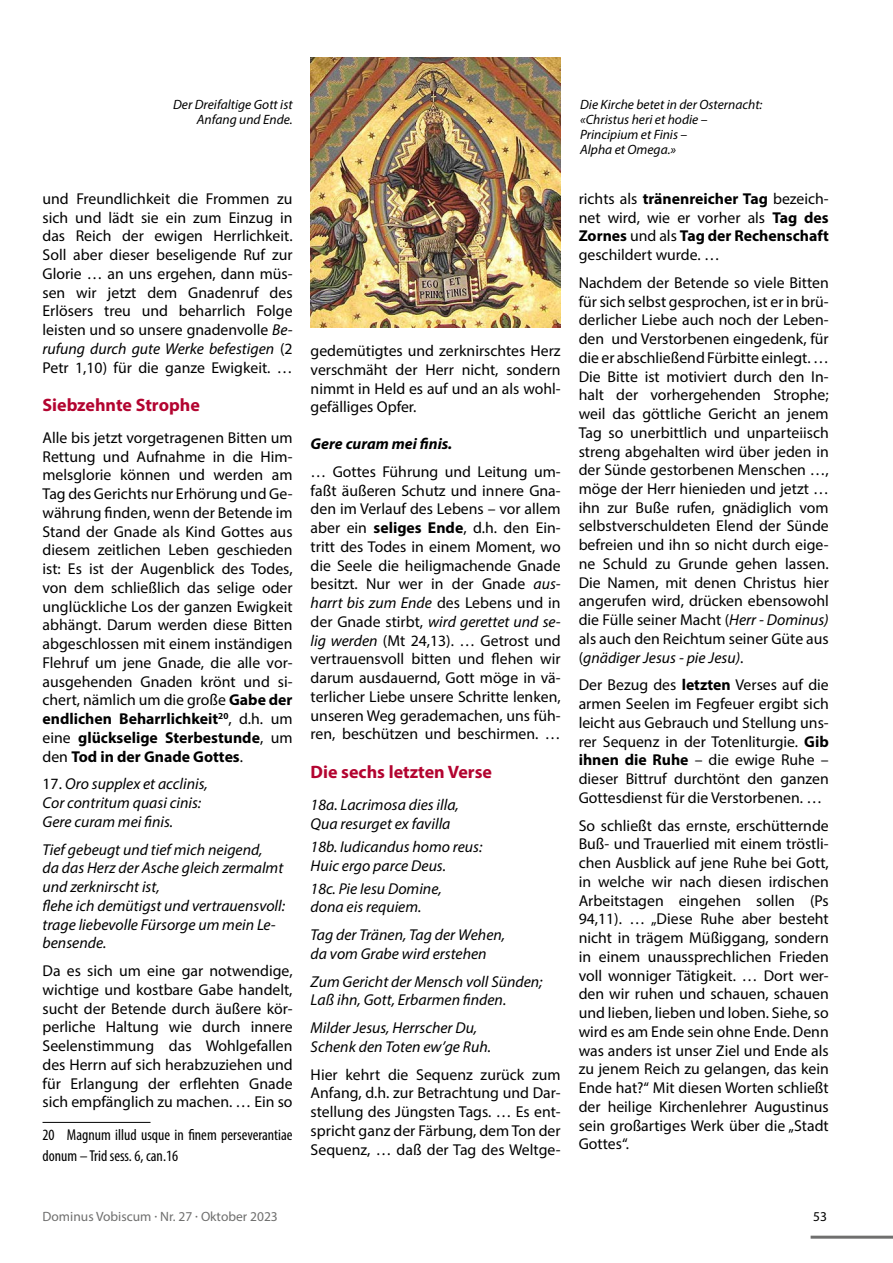
<style>
.page{position:relative;width:893px;height:1263px;background:#fff}
.page>*{position:absolute;margin:0;border:0;box-sizing:border-box;transform-origin:0 0}
.t1{font:700 18px "Myriad Pro";color:#b30430}
.t2{font:15.75px/18.8px "Myriad Pro";color:#000;text-align:justify}
.t3{font:italic 15.75px/18.8px "Myriad Pro";color:#000}
.t4{font:condensed 15.75px/20.2px "Myriad Pro";color:#000}
.t5{font:italic 700 15.75px "Myriad Pro";color:#000}
.t6{font:italic 13.5px/15px "Myriad Pro";color:#000}
.t7{font:13.5px "Myriad Pro";color:#6f6f6e}
.t8{font:13.5px "Myriad Pro";color:#000}
.s1{font-style:italic}
.s2{font-weight:700}
.s3{font-style:normal}
</style>
<div class="page">
<hr style="left:811px;top:1236px;width:82px;height:3px;background:#6f6f6e">
<hr style="left:43px;top:1122px;width:108px;height:1px;background:#000">
<img style="left:311px;top:57px;width:250px;height:270px">
<p class="t6" style="left:173px;top:97px;width:121px;text-align:right">Der Dreifaltige Gott ist<br>Anfang und Ende.</p>
<p class="t2" style="left:43px;top:189px;width:252px">und Freundlichkeit die Frommen zu sich und lädt sie ein zum Einzug in das Reich der ewigen Herrlichkeit.<br>Soll aber dieser beseligende Ruf zur Glorie … an uns ergehen, dann müs&shy;sen wir jetzt dem Gnadenruf des Erlösers treu und beharrlich Folge leisten und so unsere gnadenvolle <span class="s1">Be&shy;rufung durch gute Werke befestigen</span> (2<br>Petr 1,10) für die ganze Ewigkeit. …</p>
<p class="t1" style="left:43px;top:393px;width:159px">Siebzehnte Strophe</p>
<p class="t2" style="left:43px;top:428px;width:252px">Alle bis jetzt vorgetragenen Bitten um Rettung und Aufnahme in die Him&shy;melsglorie können und werden am Tag des Gerichts nur Erhörung und Ge&shy;währung finden, wenn der Betende im Stand der Gnade als Kind Gottes aus diesem zeitlichen Leben geschieden ist: Es ist der Augenblick des Todes, von dem schließlich das selige oder unglückliche Los der ganzen Ewigkeit abhängt. Darum werden diese Bitten abgeschlossen mit einem inständigen Flehruf um jene Gnade, die alle vor&shy;ausgehenden Gnaden krönt und si&shy;chert, nämlich um die große <span class="s2">Gabe der endlichen Beharrlichkeit</span><sup>20</sup>, d.h. um eine <span class="s2">glückselige Sterbestunde</span>, um den <span class="s2">Tod in der Gnade Gottes</span>.</p>
<p class="t3" style="left:43px;top:774px;width:167px"><span class="s3">17.</span> Oro supplex et acclinis,<br>Cor contritum quasi cinis:<br>Gere curam mei finis.</p>
<p class="t3" style="left:43px;top:840px;width:244px">Tief gebeugt und tief mich neigend,<br>da das Herz der Asche gleich zermalmt und zerknirscht ist,<br>flehe ich demütigst und vertrauensvoll: trage liebevolle Fürsorge um mein Le&shy;bensende.</p>
<p class="t2" style="left:43px;top:961px;width:252px">Da es sich um eine gar notwendige, wichtige und kostbare Gabe handelt, sucht der Betende durch äußere kör&shy;perliche Haltung wie durch innere Seelenstimmung das Wohlgefallen des Herrn auf sich herabzuziehen und für Erlangung der erflehten Gnade sich empfänglich zu machen. … Ein so</p>
<p class="t4" style="left:43px;top:1125px;width:252px">20 Magnum illud usque in finem perseverantiae donum – Trid sess. 6, can.16</p>
<p class="t2" style="left:311px;top:341px;width:252px">gedemütigtes und zerknirschtes Herz verschmäht der Herr nicht, sondern nimmt in Held es auf und an als wohl&shy;gefälliges Opfer.</p>
<p class="t5" style="left:311px;top:434px;width:143px">Gere curam mei finis.</p>
<p class="t2" style="left:311px;top:462px;width:252px">… Gottes Führung und Leitung um&shy;faßt äußeren Schutz und innere Gna&shy;den im Verlauf des Lebens – vor allem aber ein <span class="s2">seliges Ende</span>, d.h. den Ein&shy;tritt des Todes in einem Moment, wo die Seele die heiligmachende Gnade besitzt. Nur wer in der Gnade <span class="s1">aus&shy;harrt bis zum Ende</span> des Lebens und in der Gnade stirbt, <span class="s1">wird gerettet und se&shy;lig werden</span> (Mt 24,13). … Getrost und vertrauensvoll bitten und flehen wir darum ausdauernd, Gott möge in vä&shy;terlicher Liebe unsere Schritte lenken, unseren Weg gerademachen, uns füh&shy;ren, beschützen und beschirmen. …</p>
<p class="t1" style="left:311px;top:760px;width:183px">Die sechs letzten Verse</p>
<p class="t3" style="left:311px;top:795px;width:150px">18a. Lacrimosa dies illa,<br>Qua resurget ex favilla</p>
<p class="t3" style="left:311px;top:837px;width:173px">18b. Iudicandus homo reus:<br>Huic ergo parce Deus.</p>
<p class="t3" style="left:311px;top:879px;width:133px">18c. Pie Iesu Domine, dona eis requiem.</p>
<p class="t3" style="left:311px;top:925px;width:196px">Tag der Tränen, Tag der Wehen, da vom Grabe wird erstehen</p>
<p class="t3" style="left:311px;top:972px;width:233px">Zum Gericht der Mensch voll Sünden;<br>Laß ihn, Gott, Erbarmen finden.</p>
<p class="t3" style="left:311px;top:1018px;width:182px">Milder Jesus, Herrscher Du,<br>Schenk den Toten ew’ge Ruh.</p>
<p class="t2" style="left:311px;top:1065px;width:252px">Hier kehrt die Sequenz zurück zum Anfang, d.h. zur Betrachtung und Dar&shy;stellung des Jüngsten Tags. … Es ent&shy;spricht ganz der Färbung, dem Ton der Sequenz, … daß der Tag des Weltge-</p>
<p class="t6" style="left:580px;top:97px;width:184px">Die Kirche betet in der Osternacht: «Christus heri et hodie –<br>Principium et Finis –<br>Alpha et Omega.»</p>
<p class="t2" style="left:579px;top:189px;width:252px">richts als <span class="s2">tränenreicher Tag</span> bezeich&shy;net wird, wie er vorher als <span class="s2">Tag des Zornes</span> und als <span class="s2">Tag der Rechenschaft </span>geschildert wurde. …</p>
<p class="t2" style="left:579px;top:273px;width:252px">Nachdem der Betende so viele Bitten für sich selbst gesprochen, ist er in brü&shy;derlicher Liebe auch noch der Leben&shy;den und Verstorbenen eingedenk, für die er abschließend Fürbitte einlegt. … Die Bitte ist motiviert durch den In&shy;halt der vorhergehenden Strophe; weil das göttliche Gericht an jenem Tag so unerbittlich und unparteiisch streng abgehalten wird über jeden in der Sünde gestorbenen Menschen …, möge der Herr hienieden und jetzt … ihn zur Buße rufen, gnädiglich vom selbstverschuldeten Elend der Sünde befreien und ihn so nicht durch eige&shy;ne Schuld zu Grunde gehen lassen.<br>Die Namen, mit denen Christus hier angerufen wird, drücken ebensowohl die Fülle seiner Macht (<span class="s1">Herr - Dominus) </span>als auch den Reichtum seiner Güte aus (<span class="s1">gnädiger Jesus - pie Jesu)</span>.</p>
<p class="t2" style="left:579px;top:675px;width:252px">Der Bezug des <span class="s2">letzten</span> Verses auf die armen Seelen im Fegfeuer ergibt sich leicht aus Gebrauch und Stellung uns&shy;rer Sequenz in der Totenliturgie. <span class="s2">Gib ihnen die Ruhe</span> – die ewige Ruhe – dieser Bittruf durchtönt den ganzen Gottesdienst für die Verstorbenen. …</p>
<p class="t2" style="left:579px;top:816px;width:252px">So schließt das ernste, erschütternde Buß- und Trauerlied mit einem tröstli&shy;chen Ausblick auf jene Ruhe bei Gott, in welche wir nach diesen irdischen Arbeitstagen eingehen sollen (Ps 94,11). … „Diese Ruhe aber besteht nicht in trägem Müßiggang, sondern in einem unaussprechlichen Frieden voll wonniger Tätigkeit. … Dort wer&shy;den wir ruhen und schauen, schauen und lieben, lieben und loben. Siehe, so wird es am Ende sein ohne Ende. Denn was anders ist unser Ziel und Ende als zu jenem Reich zu gelangen, das kein Ende hat?“ Mit diesen Worten schließt der heilige Kirchenlehrer Augustinus sein großartiges Werk über die „Stadt Gottes“.</p>
<p class="t7" style="left:43px;top:1208px;width:237px">Dominus Vobiscum · Nr. 27 · Oktober 2023</p>
<p class="t8" style="left:813px;top:1208px;width:15px">53</p>
</div>
